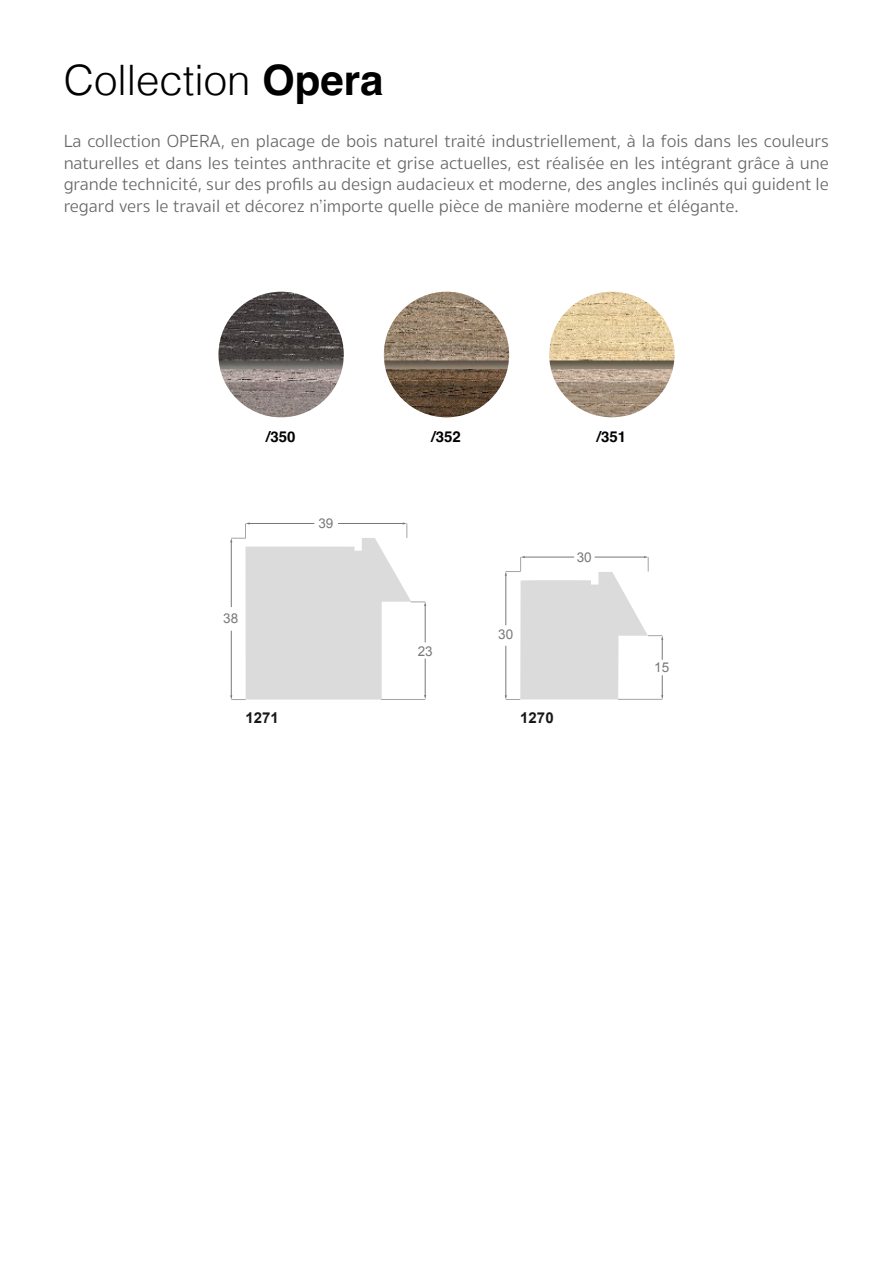
<style>
.page{position:relative;width:893px;height:1263px;background:#fff}
.page>*{position:absolute;margin:0;border:0;box-sizing:border-box;transform-origin:0 0}
.t1{font:300 42px "Helvetica";color:#000}
.t2{font:300 18px/21.6px "Sukhumvit Set";color:#000;text-align:justify}
.t3{font:700 15px "Helvetica";color:#000}
.t4{font:700 15px "Arial";color:#151815}
.t5{font:13.5px "Arial";color:#787878}
.s1{font-weight:700}
</style>
<div class="page">
<img style="left:218px;top:292px;width:126px;height:125px;border-radius:63px">
<img style="left:384px;top:292px;width:125px;height:125px;border-radius:63px">
<img style="left:549px;top:292px;width:125px;height:125px;border-radius:63px">
<svg style="left:230px;top:522px;width:196px;height:178px"></svg>
<svg style="left:505px;top:556px;width:158px;height:144px"></svg>
<h1 class="t1" style="left:64px;top:45px;width:321px">Collection <span class="s1">Opera</span></h1>
<p class="t2" style="left:63px;top:131px;width:767px">La collection OPERA, en placage de bois naturel traité industriellement, à la fois dans les couleurs naturelles et dans les teintes anthracite et grise actuelles, est réalisée en les intégrant grâce à une grande technicité, sur des profils au design audacieux et moderne, des angles inclinés qui guident le regard vers le travail et décorez n’importe quelle pièce de manière moderne et élégante.</p>
<p class="t3" style="left:266px;top:427px;width:31px">/350</p>
<p class="t3" style="left:431px;top:427px;width:31px">/352</p>
<p class="t3" style="left:597px;top:427px;width:31px">/351</p>
<p class="t5" style="left:223px;top:609px;width:17px">38</p>
<p class="t4" style="left:245px;top:708px;width:35px">1271</p>
<p class="t5" style="left:318px;top:514px;width:17px">39</p>
<p class="t5" style="left:418px;top:642px;width:17px">23</p>
<p class="t5" style="left:498px;top:625px;width:17px">30</p>
<p class="t5" style="left:577px;top:548px;width:17px">30</p>
<p class="t4" style="left:520px;top:708px;width:35px">1270</p>
<p class="t5" style="left:654px;top:659px;width:17px">15</p>
</div>
